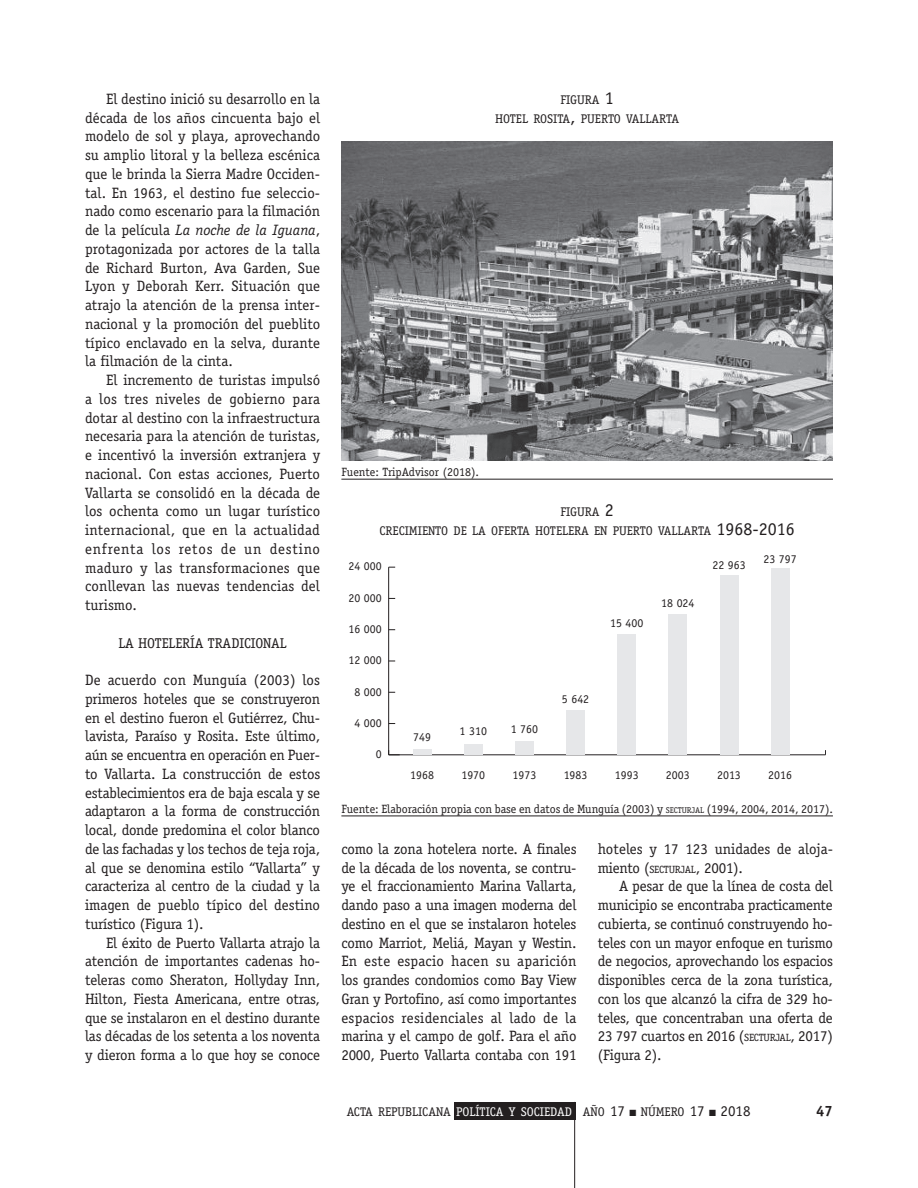
<style>
.page{position:relative;width:918px;height:1188px;background:#fff}
.page>*{position:absolute;margin:0;border:0;box-sizing:border-box;transform-origin:0 0}
.t1{font:15px/18.8px "Officina Serif";letter-spacing:-.015em;color:#231f20;text-align:justify}
.t2{font:700 15px "Officina Serif";color:#231f20}
.t3{font:14.25px "Officina Serif";color:#231f20}
.t4{font:12.6px/18.8px "Officina Serif";color:#231f20;text-align:center}
.t5{font:12px "Officina Serif";letter-spacing:-.005em;color:#231f20}
.t6{font:11.85px "Officina Sans";color:#231f20}
.s1{font-style:italic}
.s2{font-size:18px}
.s3{font-size:8.4px}
.s4{font-size:10.5px}
.s5{color:#fff}
.s6{font-size:15px}
</style>
<div class="page">
<div style="left:454px;top:1102px;width:121px;height:18px;background:#231f20"></div>
<hr style="left:574px;top:1102px;width:1px;height:86px;background:#231f20">
<img style="left:341px;top:141px;width:492px;height:319px">
<hr style="left:341px;top:479px;width:492px;height:1px;background:#231f20">
<hr style="left:341px;top:816px;width:492px;height:1px;background:#231f20">
<hr style="left:389px;top:754px;width:437px;height:1px;background:#231f20">
<hr style="left:388px;top:567px;width:1px;height:188px;background:#231f20">
<svg style="left:388px;top:750px;width:12px;height:5px"></svg>
<div style="left:771px;top:569px;width:19px;height:186px;background:#e6e7e9"></div>
<div style="left:720px;top:575px;width:18px;height:180px;background:#e6e7e9"></div>
<div style="left:669px;top:614px;width:18px;height:141px;background:#e6e7e9"></div>
<div style="left:617px;top:634px;width:19px;height:121px;background:#e6e7e9"></div>
<div style="left:566px;top:711px;width:19px;height:44px;background:#e6e7e9"></div>
<div style="left:515px;top:741px;width:19px;height:14px;background:#e6e7e9"></div>
<div style="left:464px;top:745px;width:19px;height:10px;background:#e6e7e9"></div>
<div style="left:413px;top:749px;width:18px;height:6px;background:#e6e7e9"></div>
<p class="t1" style="left:85px;top:89px;width:237px;text-indent:21px">El destino inició su desarrollo en la década de los años cincuenta bajo el modelo de sol y playa, aprovechando su amplio litoral y la belleza escénica que le brinda la Sierra Madre Occiden&shy;tal. En 1963, el destino fue seleccio&shy;nado como escenario para la filmación de la película <span class="s1">La noche de la Iguana</span>, protagonizada por actores de la talla de Richard Burton, Ava Garden, Sue Lyon y Deborah Kerr. Situación que atrajo la atención de la prensa inter&shy;nacional y la promoción del pueblito típico enclavado en la selva, durante la filmación de la cinta.</p>
<p class="t1" style="left:85px;top:371px;width:237px;text-indent:21px">El incremento de turistas impulsó a los tres niveles de gobierno para dotar al destino con la infraestructura necesaria para la atención de turistas, e incentivó la inversión extranjera y nacional. Con estas acciones, Puerto Vallarta se consolidó en la década de los ochenta como un lugar turístico internacional, que en la actualidad enfrenta los retos de un destino maduro y las transformaciones que conllevan las nuevas tendencias del turismo.</p>
<p class="t3" style="left:118px;top:634px;width:170px">LA HOTELERÍA TRADICIONAL</p>
<p class="t1" style="left:85px;top:671px;width:237px">De acuerdo con Munguía (2003) los primeros hoteles que se construyeron en el destino fueron el Gutiérrez, Chu&shy;lavista, Paraíso y Rosita. Este último, aún se encuentra en operación en Puer&shy;to Vallarta. La construcción de estos establecimientos era de baja escala y se adaptaron a la forma de construcción local, donde predomina el color blanco de las fachadas y los techos de teja roja, al que se denomina estilo “Vallarta” y caracteriza al centro de la ciudad y la imagen de pueblo típico del destino turístico (Figura 1).</p>
<p class="t1" style="left:85px;top:933px;width:237px;text-indent:21px">El éxito de Puerto Vallarta atrajo la atención de importantes cadenas ho&shy;teleras como Sheraton, Hollyday Inn, Hilton, Fiesta Americana, entre otras, que se instalaron en el destino durante las décadas de los setenta a los noventa y dieron forma a lo que hoy se conoce</p>
<p class="t4" style="left:495px;top:90px;width:185px">FIGURA <span class="s2">1<br></span>HOTEL ROSITA<span class="s2">,</span> PUERTO VALLARTA</p>
<p class="t5" style="left:341px;top:465px;width:139px">Fuente: TripAdvisor (2018).</p>
<p class="t4" style="left:380px;top:503px;width:417px">FIGURA <span class="s2">2<br></span>CRECIMIENTO DE LA OFERTA HOTELERA EN PUERTO VALLARTA <span class="s2">1968-2016</span></p>
<p class="t6" style="left:348px;top:559px;width:35px">24 000</p>
<p class="t6" style="left:348px;top:591px;width:35px">20 000</p>
<p class="t6" style="left:348px;top:622px;width:35px">16 000</p>
<p class="t6" style="left:348px;top:653px;width:35px">12 000</p>
<p class="t6" style="left:354px;top:685px;width:29px">8 000</p>
<p class="t6" style="left:354px;top:716px;width:29px">4 000</p>
<p class="t6" style="left:376px;top:747px;width:7px">0</p>
<p class="t6" style="left:610px;top:616px;width:35px">15 400</p>
<p class="t6" style="left:661px;top:596px;width:35px">18 024</p>
<p class="t6" style="left:712px;top:558px;width:35px">22 963</p>
<p class="t6" style="left:764px;top:552px;width:35px">23 797</p>
<p class="t6" style="left:413px;top:730px;width:19px">749</p>
<p class="t6" style="left:410px;top:768px;width:25px">1968</p>
<p class="t6" style="left:460px;top:724px;width:29px">1 310</p>
<p class="t6" style="left:461px;top:768px;width:25px">1970</p>
<p class="t6" style="left:511px;top:722px;width:29px">1 760</p>
<p class="t6" style="left:513px;top:768px;width:25px">1973</p>
<p class="t6" style="left:562px;top:693px;width:29px">5 642</p>
<p class="t6" style="left:564px;top:768px;width:25px">1983</p>
<p class="t6" style="left:615px;top:768px;width:25px">1993</p>
<p class="t6" style="left:666px;top:768px;width:25px">2003</p>
<p class="t6" style="left:717px;top:768px;width:25px">2013</p>
<p class="t6" style="left:768px;top:768px;width:25px">2016</p>
<p class="t5" style="left:341px;top:802px;width:493px">Fuente: Elaboración propia con base en datos de Munguía (2003) y <span class="s3">SECTURJAL</span> (1994, 2004, 2014, 2017).</p>
<p class="t1" style="left:341px;top:839px;width:237px">como la zona hotelera norte. A finales de la década de los noventa, se contru&shy;ye el fraccionamiento Marina Vallarta, dando paso a una imagen moderna del destino en el que se instalaron hoteles como Marriot, Meliá, Mayan y Westin.<br>En este espacio hacen su aparición los grandes condomios como Bay View Gran y Portofino, así como importantes espacios residenciales al lado de la marina y el campo de golf. Para el año 2000, Puerto Vallarta contaba con 191</p>
<p class="t1" style="left:598px;top:839px;width:237px">hoteles y 17 123 unidades de aloja&shy;miento (<span class="s4">SECTURJAL</span>, 2001).</p>
<p class="t1" style="left:598px;top:877px;width:237px;text-indent:21px">A pesar de que la línea de costa del municipio se encontraba practicamente cubierta, se continuó construyendo ho&shy;teles con un mayor enfoque en turismo de negocios, aprovechando los espacios disponibles cerca de la zona turística, con los que alcanzó la cifra de 329 ho&shy;teles, que concentraban una oferta de 23 797 cuartos en 2016 (<span class="s4">SECTURJAL</span>, 2017) (Figura 2).</p>
<p class="t4" style="left:347px;top:1103px;width:405px">ACTA REPUBLICANA <span class="s5">POLÍTICA Y SOCIEDAD</span> AÑO <span class="s6">17</span> ■ NÚMERO <span class="s6">17</span> ■ <span class="s6">2018</span></p>
<p class="t2" style="left:816px;top:1102px;width:18px">47</p>
</div>
